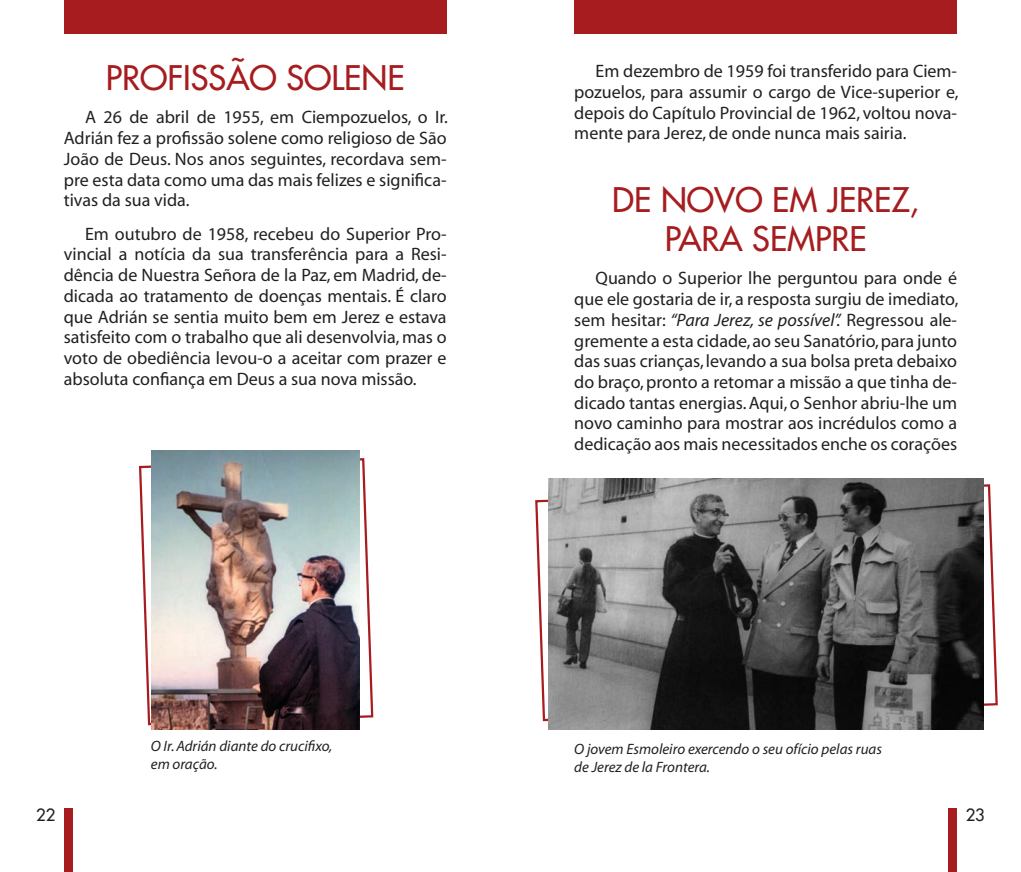
<style>
.page{position:relative;width:1021px;height:872px;background:#fff}
.page>*{position:absolute;margin:0;border:0;box-sizing:border-box;transform-origin:0 0}
.t1{font:33px/39px "Futura";color:#a61c1f;text-align:center}
.t2{font:18px/20.7px "Myriad";color:#231f20;text-align:justify}
.t3{font:16.5px "Futura";color:#231f20}
.t4{font:italic 15px/18px "Myriad";color:#231f20}
.s1{font-style:italic}
</style>
<div class="page">
<div style="left:64px;top:808px;width:8px;height:64px;background:#a61c1f"></div>
<div style="left:948px;top:808px;width:9px;height:64px;background:#a61c1f"></div>
<div style="left:64px;top:0;width:382px;height:34px;background:#a61c1f"></div>
<div style="left:574px;top:0;width:383px;height:34px;background:#a61c1f"></div>
<svg style="left:139px;top:457px;width:235px;height:269px"></svg>
<img style="left:151px;top:450px;width:208px;height:279px">
<svg style="left:535px;top:483px;width:463px;height:239px"></svg>
<img style="left:548px;top:478px;width:435px;height:251px">
<h1 class="t1" style="left:106px;top:58px;width:300px">PROFISSÃO SOLENE</h1>
<p class="t2" style="left:64px;top:108px;width:386px;text-indent:21px">A 26 de abril de 1955, em Ciempozuelos, o Ir.<br>Adrián fez a profissão solene como religioso de São João de Deus. Nos anos seguintes, recordava sem&shy;pre esta data como uma das mais felizes e significa&shy;tivas da sua vida.</p>
<p class="t2" style="left:64px;top:224px;width:384px;text-indent:21px">Em outubro de 1958, recebeu do Superior Pro&shy;vincial a notícia da sua transferência para a Resi&shy;dência de Nuestra Señora de la Paz, em Madrid, de&shy;dicada ao tratamento de doenças mentais. É claro que Adrián se sentia muito bem em Jerez e estava satisfeito com o trabalho que ali desenvolvia, mas o voto de obediência levou-o a aceitar com prazer e absoluta confiança em Deus a sua nova missão.</p>
<p class="t2" style="left:574px;top:62px;width:385px;text-indent:21px">Em dezembro de 1959 foi transferido para Ciem&shy;pozuelos, para assumir o cargo de Vice-superior e, depois do Capítulo Provincial de 1962, voltou nova&shy;mente para Jerez, de onde nunca mais sairia.</p>
<h1 class="t1" style="left:612px;top:180px;width:308px">DE NOVO EM JEREZ,<br>PARA SEMPRE</h1>
<p class="t2" style="left:574px;top:269px;width:385px;text-indent:21px">Quando o Superior lhe perguntou para onde é que ele gostaria de ir, a resposta surgiu de imediato, sem hesitar: <span class="s1">“Para Jerez, se possível”.</span> Regressou ale&shy;gremente a esta cidade, ao seu Sanatório, para junto das suas crianças, levando a sua bolsa preta debaixo do braço, pronto a retomar a missão a que tinha de&shy;dicado tantas energias. Aqui, o Senhor abriu-lhe um novo caminho para mostrar aos incrédulos como a dedicação aos mais necessitados enche os corações</p>
<p class="t4" style="left:151px;top:738px;width:183px">O Ir. Adrián diante do crucifixo, em oração.</p>
<p class="t4" style="left:574px;top:740px;width:309px">O jovem Esmoleiro exercendo o seu ofício pelas ruas de Jerez de la Frontera.</p>
<p class="t3" style="left:36px;top:804px;width:21px">22</p>
<p class="t3" style="left:965px;top:804px;width:21px">23</p>
</div>
